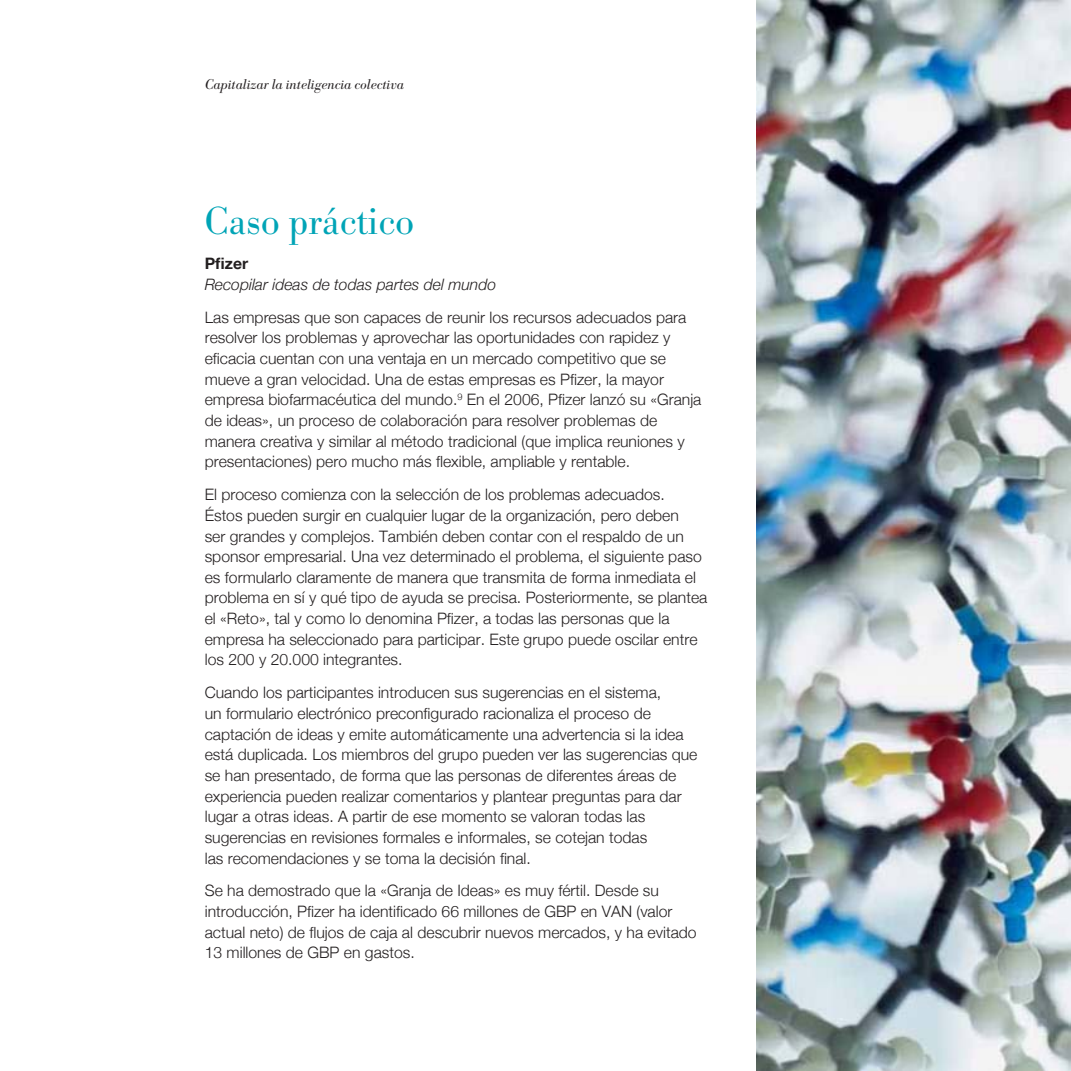
<style>
.page{position:relative;width:1071px;height:1071px;background:#fff}
.page>*{position:absolute;margin:0;border:0;box-sizing:border-box;transform-origin:0 0}
.t1{font:300 38.5px "IBM Bodoni 2004";color:#00a4b6}
.t2{font:300 15.75px/20.7px "Helvetica Neue";color:#231f20}
.t3{font:italic 300 15.75px "Helvetica Neue";color:#231f20}
.t4{font:700 15.75px "Helvetica Neue";color:#231f20}
.t5{font:italic 300 14px "IBM Bodoni 2004";color:#231f20}
</style>
<div class="page">
<img style="left:756px;top:0;width:314px;height:1071px">
<p class="t5" style="left:205px;top:76px;width:201px">Capitalizar la inteligencia colectiva</p>
<h1 class="t1" style="left:205px;top:199px;width:211px">Caso práctico</h1>
<p class="t4" style="left:205px;top:254px;width:45px">Pfizer</p>
<p class="t3" style="left:205px;top:275px;width:293px">Recopilar ideas de todas partes del mundo</p>
<p class="t2" style="left:205px;top:307px;width:498px">Las empresas que son capaces de reunir los recursos adecuados para resolver los problemas y aprovechar las oportunidades con rapidez y eficacia cuentan con una ventaja en un mercado competitivo que se mueve a gran velocidad. Una de estas empresas es Pfizer, la mayor empresa biofarmacéutica del mundo.<sup>9</sup> En el 2006, Pfizer lanzó su «Granja de ideas», un proceso de colaboración para resolver problemas de manera creativa y similar al método tradicional (que implica reuniones y presentaciones) pero mucho más flexible, ampliable y rentable.</p>
<p class="t2" style="left:205px;top:484px;width:504px">El proceso comienza con la selección de los problemas adecuados.<br>Éstos pueden surgir en cualquier lugar de la organización, pero deben<br>ser grandes y complejos. También deben contar con el respaldo de un sponsor empresarial. Una vez determinado el problema, el siguiente paso es formularlo claramente de manera que transmita de forma inmediata el problema en sí y qué tipo de ayuda se precisa. Posteriormente, se plantea el «Reto», tal y como lo denomina Pfizer, a todas las personas que la empresa ha seleccionado para participar. Este grupo puede oscilar entre los 200 y 20.000 integrantes.</p>
<p class="t2" style="left:205px;top:682px;width:494px">Cuando los participantes introducen sus sugerencias en el sistema,<br>un formulario electrónico preconfigurado racionaliza el proceso de captación de ideas y emite automáticamente una advertencia si la idea está duplicada. Los miembros del grupo pueden ver las sugerencias que se han presentado, de forma que las personas de diferentes áreas de experiencia pueden realizar comentarios y plantear preguntas para dar lugar a otras ideas. A partir de ese momento se valoran todas las sugerencias en revisiones formales e informales, se cotejan todas<br>las recomendaciones y se toma la decisión final.</p>
<p class="t2" style="left:205px;top:880px;width:493px">Se ha demostrado que la «Granja de Ideas» es muy fértil. Desde su introducción, Pfizer ha identificado 66 millones de GBP en VAN (valor actual neto) de flujos de caja al descubrir nuevos mercados, y ha evitado 13 millones de GBP en gastos.</p>
</div>
